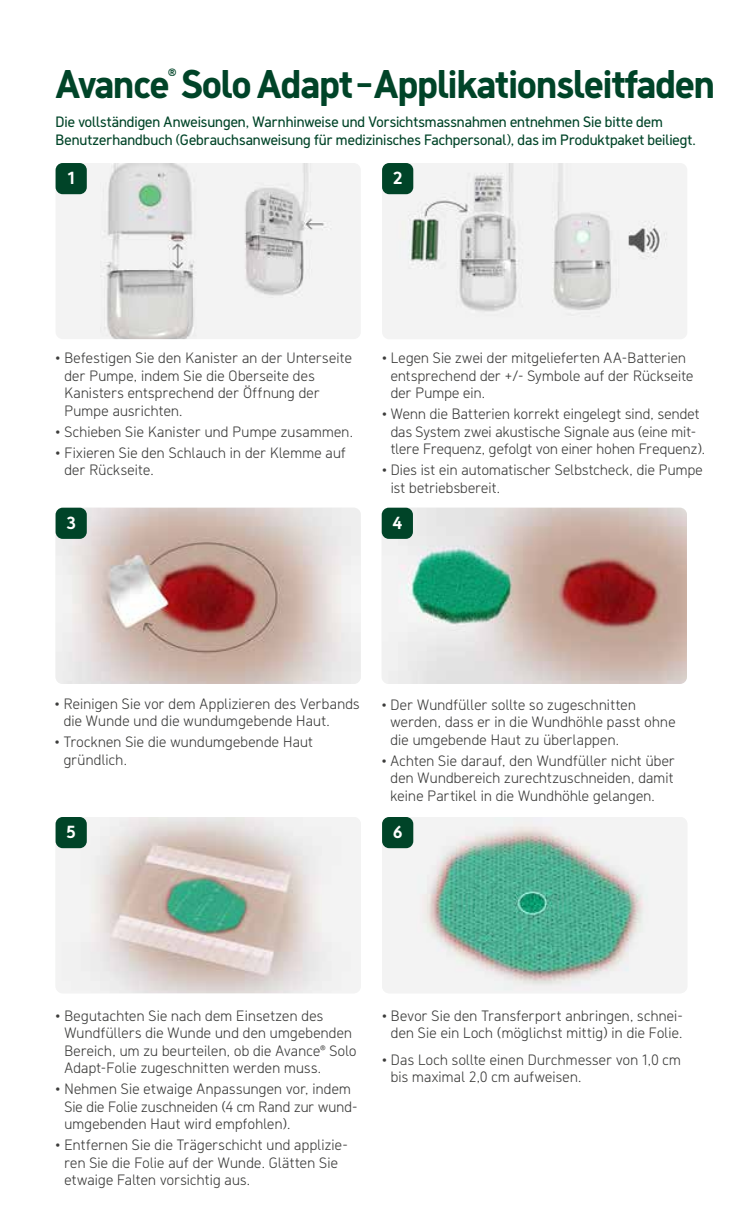
<style>
.page{position:relative;width:745px;height:1205px;background:#fff}
.page>*{position:absolute;margin:0;border:0;box-sizing:border-box;transform-origin:0 0}
.t1{font:700 40px "Molnlycke Sans";letter-spacing:-.02em;color:#004428}
.t2{font:700 17.5px "Molnlycke Sans";color:#fff}
.t3{font:300 15px/17.5px "Molnlycke Sans";letter-spacing:.015em;color:#3c3c3b}
.t4{font:15px/17.5px "Molnlycke Sans";color:#004428}
</style>
<div class="page">
<img style="left:56px;top:163px;width:304px;height:176px">
<div style="left:56px;top:163px;width:31px;height:31px;background:#004428;border-radius:7px"></div>
<img style="left:382px;top:163px;width:305px;height:176px">
<div style="left:382px;top:163px;width:31px;height:31px;background:#004428;border-radius:7px"></div>
<img style="left:56px;top:508px;width:304px;height:176px">
<div style="left:56px;top:508px;width:31px;height:31px;background:#004428;border-radius:7px"></div>
<img style="left:382px;top:508px;width:304px;height:176px">
<div style="left:381px;top:508px;width:31px;height:31px;background:#004428;border-radius:7px"></div>
<img style="left:56px;top:817px;width:304px;height:176px">
<div style="left:56px;top:817px;width:31px;height:31px;background:#004428;border-radius:7px"></div>
<img style="left:382px;top:817px;width:305px;height:176px">
<div style="left:382px;top:817px;width:31px;height:31px;background:#004428;border-radius:7px"></div>
<h1 class="t1" style="left:56px;top:60px;width:660px">Avance<sup>®</sup> Solo Adapt –Applikationsleitfaden</h1>
<p class="t4" style="left:56px;top:113px;width:641px">Die vollständigen Anweisungen, Warnhinweise und Vorsichtsmassnahmen entnehmen Sie bitte dem<br>Benutzerhandbuch (Gebrauchsanweisung für medizinisches Fachpersonal), das im Produktpaket beiliegt.</p>
<p class="t2" style="left:67px;top:167px;width:9px">1</p>
<p class="t2" style="left:393px;top:167px;width:11px">2</p>
<p class="t3" style="left:64px;top:349px;width:289px;text-indent:-9px">• Befestigen Sie den Kanister an der Unterseite der Pumpe, indem Sie die Oberseite des Kanisters entsprechend der Öffnung der Pumpe ausrichten.</p>
<p class="t3" style="left:56px;top:423px;width:299px">• Schieben Sie Kanister und Pumpe zusammen.</p>
<p class="t3" style="left:64px;top:444px;width:283px;text-indent:-9px">• Fixieren Sie den Schlauch in der Klemme auf der Rückseite.</p>
<p class="t2" style="left:66px;top:512px;width:11px">3</p>
<p class="t3" style="left:390px;top:349px;width:304px;text-indent:-9px">• Legen Sie zwei der mitgelieferten AA-Batterien entsprechend der +/- Symbole auf der Rückseite der Pumpe ein.</p>
<p class="t3" style="left:382px;top:405px;width:324px;text-align:center">• Wenn die Batterien korrekt eingelegt sind, sendet das System zwei akustische Signale aus (eine mit&shy;tlere Frequenz, gefolgt von einer hohen Frequenz).</p>
<p class="t3" style="left:390px;top:461px;width:313px;text-indent:-9px">• Dies ist ein automatischer Selbstcheck, die Pumpe ist betriebsbereit.</p>
<p class="t2" style="left:392px;top:512px;width:11px">4</p>
<p class="t3" style="left:64px;top:694px;width:297px;text-indent:-9px">• Reinigen Sie vor dem Applizieren des Verbands die Wunde und die wundumgebende Haut.</p>
<p class="t3" style="left:64px;top:733px;width:251px;text-indent:-9px">• Trocknen Sie die wundumgebende Haut gründlich.</p>
<p class="t2" style="left:66px;top:821px;width:11px">5</p>
<p class="t3" style="left:390px;top:695px;width:286px;text-indent:-9px">• Der Wundfüller sollte so zugeschnitten werden, dass er in die Wundhöhle passt ohne die umgebende Haut zu überlappen.</p>
<p class="t3" style="left:390px;top:752px;width:286px;text-align:justify;text-indent:-9px">• Achten Sie darauf, den Wundfüller nicht über den Wundbereich zurechtzuschneiden, damit keine Partikel in die Wundhöhle gelangen.</p>
<p class="t2" style="left:393px;top:821px;width:11px">6</p>
<p class="t3" style="left:64px;top:1006px;width:293px;text-indent:-9px">• Begutachten Sie nach dem Einsetzen des Wundfüllers die Wunde und den umgebenden Bereich, um zu beurteilen, ob die Avance® Solo Adapt-Folie zugeschnitten werden muss.</p>
<p class="t3" style="left:64px;top:1080px;width:294px;text-indent:-9px">• Nehmen Sie etwaige Anpassungen vor, indem<br>Sie die Folie zuschneiden (4 cm Rand zur wund&shy;umgebenden Haut wird empfohlen).</p>
<p class="t3" style="left:64px;top:1136px;width:285px;text-indent:-9px">• Entfernen Sie die Trägerschicht und applizie&shy;ren Sie die Folie auf der Wunde. Glätten Sie etwaige Falten vorsichtig aus.</p>
<p class="t3" style="left:382px;top:1006px;width:302px;text-align:center">• Bevor Sie den Transferport anbringen, schnei&shy;den Sie ein Loch (möglichst mittig) in die Folie.</p>
<p class="t3" style="left:390px;top:1051px;width:291px;text-indent:-9px">• Das Loch sollte einen Durchmesser von 1,0 cm bis maximal 2,0 cm aufweisen.</p>
</div>
